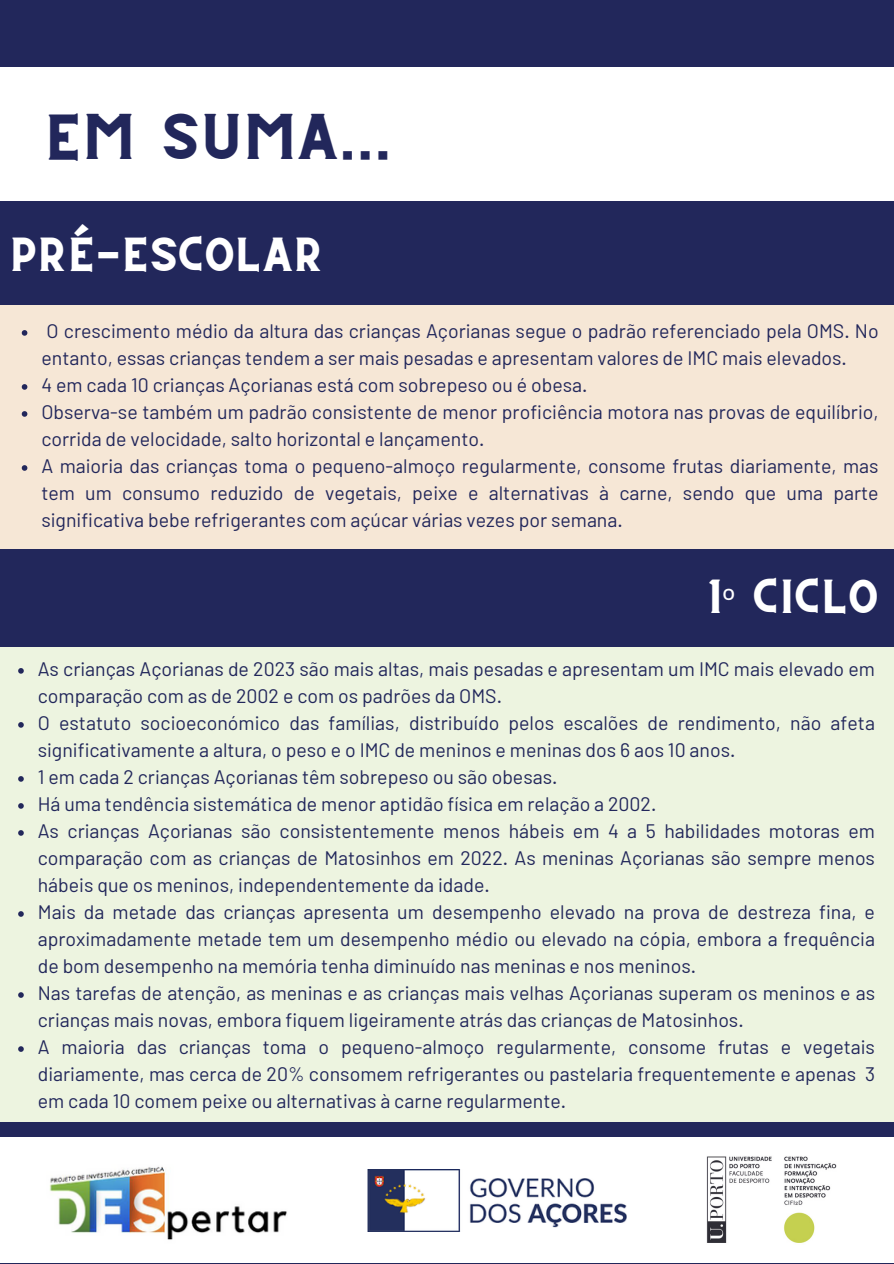
<style>
.page{position:relative;width:894px;height:1264px;background:#fff}
.page>*{position:absolute;margin:0;border:0;box-sizing:border-box;transform-origin:0 0}
.t1{font:45.45px "CS Gordon Vintage";letter-spacing:-.045em;color:#22275b}
.t2{font:33.6px "CS Gordon Vintage";letter-spacing:-.045em;color:#fff}
.t3{font:19.5px/27px "Barlow";color:#22275b}
.s1{font-family:"Noto Sans"}
</style>
<div class="page">
<div style="left:0;top:0;width:893px;height:1263px;background:#22275b"></div>
<div style="left:0;top:67px;width:893px;height:133px;background:#fff"></div>
<div style="left:0;top:1137px;width:893px;height:126px;background:#fff"></div>
<img style="left:706px;top:1156px;width:130px;height:87px">
<img style="left:368px;top:1169px;width:258px;height:62px">
<img style="left:49px;top:1166px;width:238px;height:74px">
<div style="left:0;top:305px;width:893px;height:243px;background:#f6e7d6"></div>
<svg style="left:22px;top:330px;width:5px;height:6px"></svg>
<svg style="left:22px;top:384px;width:5px;height:6px"></svg>
<svg style="left:22px;top:411px;width:5px;height:6px"></svg>
<svg style="left:22px;top:465px;width:5px;height:6px"></svg>
<div style="left:0;top:647px;width:893px;height:474px;background:#edf4e0"></div>
<svg style="left:18px;top:668px;width:6px;height:5px"></svg>
<svg style="left:18px;top:722px;width:6px;height:5px"></svg>
<svg style="left:18px;top:776px;width:6px;height:5px"></svg>
<svg style="left:18px;top:803px;width:6px;height:5px"></svg>
<svg style="left:18px;top:830px;width:6px;height:5px"></svg>
<svg style="left:18px;top:911px;width:6px;height:5px"></svg>
<svg style="left:18px;top:992px;width:6px;height:5px"></svg>
<svg style="left:18px;top:1046px;width:6px;height:5px"></svg>
<p class="t1" style="left:43px;top:117px;width:351px">EM SUMA...</p>
<p class="t2" style="left:9px;top:240px;width:317px">PRÉ-ESCOLAR</p>
<p class="t3" style="left:41px;top:317px;width:838px">O crescimento médio da altura das crianças Açorianas segue o padrão referenciado pela OMS. No entanto, essas crianças tendem a ser mais pesadas e apresentam valores de IMC mais elevados.</p>
<p class="t3" style="left:41px;top:371px;width:547px">4 em cada 10 crianças Açorianas está com sobrepeso ou é obesa.</p>
<h2 class="t3" style="left:41px;top:398px;width:838px">Observa-se também um padrão consistente de menor proficiência motora nas provas de equilíbrio, corrida de velocidade, salto horizontal e lançamento.</h2>
<p class="t3" style="left:41px;top:452px;width:838px;text-align:justify">A maioria das crianças toma o pequeno-almoço regularmente, consome frutas diariamente, mas tem um consumo reduzido de vegetais, peixe e alternativas à carne, sendo que uma parte significativa bebe refrigerantes com açúcar várias vezes por semana.</p>
<p class="t2" style="left:705px;top:581px;width:175px">1<span class="s1">º</span> CICLO</p>
<p class="t3" style="left:38px;top:654px;width:838px">As crianças Açorianas de 2023 são mais altas, mais pesadas e apresentam um IMC mais elevado em comparação com as de 2002 e com os padrões da OMS.</p>
<p class="t3" style="left:38px;top:708px;width:838px">O estatuto socioeconómico das famílias, distribuído pelos escalões de rendimento, não afeta significativamente a altura, o peso e o IMC de meninos e meninas dos 6 aos 10 anos.</p>
<p class="t3" style="left:38px;top:762px;width:521px">1 em cada 2 crianças Açorianas têm sobrepeso ou são obesas.</p>
<p class="t3" style="left:38px;top:789px;width:620px">Há uma tendência sistemática de menor aptidão física em relação a 2002.</p>
<h3 class="t3" style="left:38px;top:816px;width:838px;text-align:justify">As crianças Açorianas são consistentemente menos hábeis em 4 a 5 habilidades motoras em comparação com as crianças de Matosinhos em 2022. As meninas Açorianas são sempre menos hábeis que os meninos, independentemente da idade.</h3>
<p class="t3" style="left:38px;top:897px;width:838px;text-align:justify">Mais da metade das crianças apresenta um desempenho elevado na prova de destreza fina, e aproximadamente metade tem um desempenho médio ou elevado na cópia, embora a frequência de bom desempenho na memória tenha diminuído nas meninas e nos meninos.</p>
<p class="t3" style="left:38px;top:978px;width:838px">Nas tarefas de atenção, as meninas e as crianças mais velhas Açorianas superam os meninos e as crianças mais novas, embora fiquem ligeiramente atrás das crianças de Matosinhos.</p>
<p class="t3" style="left:38px;top:1032px;width:838px;text-align:justify">A maioria das crianças toma o pequeno-almoço regularmente, consome frutas e vegetais diariamente, mas cerca de 20% consomem refrigerantes ou pastelaria frequentemente e apenas 3 em cada 10 comem peixe ou alternativas à carne regularmente.</p>
</div>
